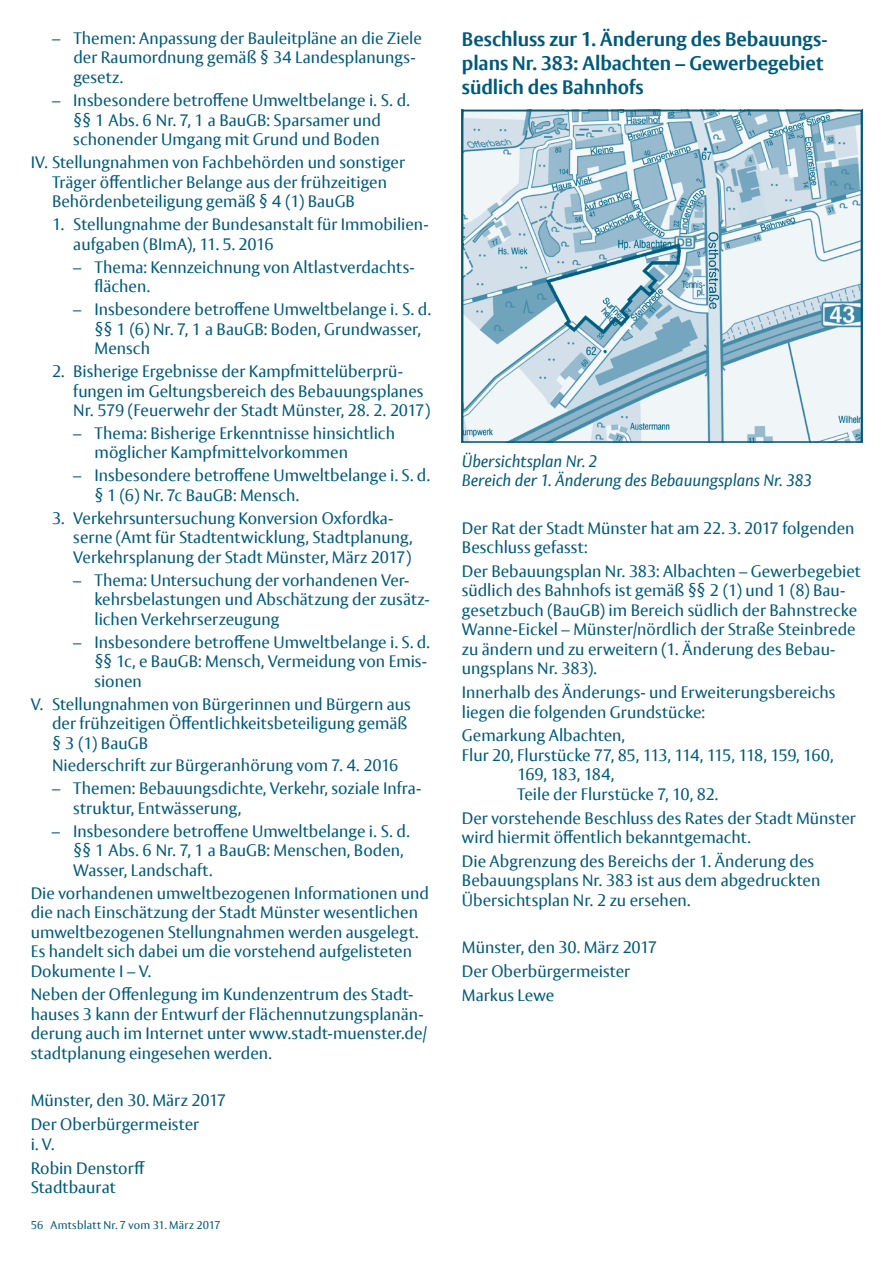
<style>
.page{position:relative;width:893px;height:1263px;background:#fff}
.page>*{position:absolute;margin:0;border:0;box-sizing:border-box;transform-origin:0 0}
.t1{font:700 19.5px/24px "Vesta Pro";letter-spacing:-.005em;color:#00597a}
.t2{font:16.5px/19.5px "Vesta Pro";color:#00597a}
.t3{font:italic 16.5px "Vesta Pro";letter-spacing:-.005em;color:#00597a}
.t4{font:16.5px "Vesta Pro";letter-spacing:-.035em;color:#00597a}
.t5{font:11.25px "Vesta Pro";letter-spacing:.015em;color:#00597a}
</style>
<div class="page">
<img style="left:465px;top:113px;width:394px;height:327px">
<div style="left:462px;top:110px;width:400px;height:333px;border:2px solid #00597a"></div>
<p class="t2" style="left:73px;top:28px;width:350px;text-indent:-21px">– Themen: Anpassung der Bauleitpläne an die Ziele der Raumordnung gemäß § 34 Landesplanungs&shy;gesetz.</p>
<p class="t2" style="left:52px;top:91px;width:359px;text-align:center">– Insbesondere betroffene Umweltbelange i. S. d. §§ 1 Abs. 6 Nr. 7, 1 a BauGB: Sparsamer und schonender Umgang mit Grund und Boden</p>
<p class="t2" style="left:52px;top:153px;width:354px;text-indent:-21px">IV. Stellungnahmen von Fachbehörden und sonstiger<br>Träger öffentlicher Belange aus der frühzeitigen<br>Behördenbeteiligung gemäß § 4 (1) BauGB</p>
<p class="t2" style="left:73px;top:215px;width:357px;text-indent:-21px">1. Stellungnahme der Bundesanstalt für Immobilien&shy;aufgaben (BImA), 11. 5. 2016</p>
<p class="t2" style="left:95px;top:257px;width:322px;text-indent:-21px">– Thema: Kennzeichnung von Altlastverdachts&shy;flächen.</p>
<p class="t2" style="left:95px;top:299px;width:338px;text-indent:-21px">– Insbesondere betroffene Umweltbelange i. S. d. §§ 1 (6) Nr. 7, 1 a BauGB: Boden, Grundwasser,<br>Mensch</p>
<p class="t2" style="left:73px;top:361px;width:359px;text-indent:-21px">2. Bisherige Ergebnisse der Kampfmittelüberprü&shy;fungen im Geltungsbereich des Bebauungsplanes<br>Nr. 579 (Feuerwehr der Stadt Münster, 28. 2. 2017)</p>
<p class="t2" style="left:95px;top:423px;width:302px;text-indent:-21px">– Thema: Bisherige Erkenntnisse hinsichtlich möglicher Kampfmittelvorkommen</p>
<p class="t2" style="left:95px;top:466px;width:337px;text-indent:-21px">– Insbesondere betroffene Umweltbelange i. S. d. § 1 (6) Nr. 7c BauGB: Mensch.</p>
<p class="t2" style="left:73px;top:508px;width:341px;text-indent:-21px">3. Verkehrsuntersuchung Konversion Oxfordka&shy;serne (Amt für Stadtentwicklung, Stadtplanung,<br>Verkehrsplanung der Stadt Münster, März 2017)</p>
<p class="t2" style="left:95px;top:570px;width:337px;text-indent:-21px">– Thema: Untersuchung der vorhandenen Ver&shy;kehrsbelastungen und Abschätzung der zusätz&shy;lichen Verkehrserzeugung</p>
<p class="t2" style="left:95px;top:632px;width:337px;text-indent:-21px">– Insbesondere betroffene Umweltbelange i. S. d. §§ 1c, e BauGB: Mensch, Vermeidung von Emis&shy;sionen</p>
<p class="t2" style="left:52px;top:694px;width:360px;text-indent:-21px">V. Stellungnahmen von Bürgerinnen und Bürgern aus der frühzeitigen Öffentlichkeitsbeteiligung gemäß § 3 (1) BauGB</p>
<p class="t2" style="left:52px;top:756px;width:348px">Niederschrift zur Bürgeranhörung vom 7. 4. 2016</p>
<p class="t2" style="left:73px;top:779px;width:350px;text-indent:-21px">– Themen: Bebauungsdichte, Verkehr, soziale Infra&shy;struktur, Entwässerung,</p>
<p class="t2" style="left:73px;top:821px;width:338px;text-indent:-21px">– Insbesondere betroffene Umweltbelange i. S. d. §§ 1 Abs. 6 Nr. 7, 1 a BauGB: Menschen, Boden,<br>Wasser, Landschaft.</p>
<p class="t2" style="left:31px;top:883px;width:400px">Die vorhandenen umweltbezogenen Informationen und die nach Einschätzung der Stadt Münster wesentlichen umweltbezogenen Stellungnahmen werden ausgelegt.<br>Es handelt sich dabei um die vorstehend aufgelisteten Dokumente I – V.</p>
<p class="t2" style="left:31px;top:985px;width:398px">Neben der Offenlegung im Kundenzentrum des Stadt&shy;hauses 3 kann der Entwurf der Flächennutzungsplanän&shy;derung auch im Internet unter www.stadt-muenster.de/ stadtplanung eingesehen werden.</p>
<p class="t2" style="left:31px;top:1091px;width:197px">Münster, den 30. März 2017</p>
<p class="t2" style="left:31px;top:1114px;width:170px">Der Oberbürgermeister i. V.</p>
<p class="t2" style="left:31px;top:1158px;width:116px">Robin Denstorff</p>
<p class="t2" style="left:31px;top:1177px;width:86px">Stadtbaurat</p>
<p class="t5" style="left:31px;top:1218px;width:191px">56 Amtsblatt Nr. 7 vom 31. März 2017</p>
<h2 class="t1" style="left:462px;top:27px;width:367px">Beschluss zur 1. Änderung des Bebauungs-</h2>
<h2 class="t1" style="left:462px;top:51px;width:363px">plans Nr. 383: Albachten – Gewerbegebiet südlich des Bahnhofs</h2>
<p class="t3" style="left:462px;top:451px;width:137px">Übersichtsplan Nr. 2</p>
<p class="t3" style="left:462px;top:470px;width:352px">Bereich der 1. Änderung des Bebauungsplans Nr. 383</p>
<p class="t2" style="left:462px;top:518px;width:394px">Der Rat der Stadt Münster hat am 22. 3. 2017 folgenden<br>Beschluss gefasst:</p>
<p class="t2" style="left:462px;top:561px;width:400px">Der Bebauungsplan Nr. 383: Albachten – Gewerbegebiet</p>
<p class="t2" style="left:462px;top:600px;width:397px">gesetzbuch (BauGB) im Bereich südlich der Bahnstrecke<br>Wanne-Eickel – Münster/nördlich der Straße Steinbrede</p>
<p class="t2" style="left:462px;top:658px;width:136px">ungsplans Nr. 383).</p>
<p class="t2" style="left:462px;top:682px;width:375px">Innerhalb des Änderungs- und Erweiterungsbereichs liegen die folgenden Grundstücke:</p>
<p class="t2" style="left:462px;top:726px;width:165px">Gemarkung Albachten,</p>
<p class="t2" style="left:462px;top:745px;width:373px">Flur 20, Flurstücke 77, 85, 113, 114, 115, 118, 159, 160,</p>
<p class="t4" style="left:517px;top:765px;width:99px">169, 183, 184,</p>
<p class="t2" style="left:517px;top:784px;width:202px">Teile der Flurstücke 7, 10, 82.</p>
<p class="t2" style="left:462px;top:808px;width:395px">Der vorstehende Beschluss des Rates der Stadt Münster wird hiermit öffentlich bekanntgemacht.</p>
<p class="t2" style="left:462px;top:851px;width:360px">Die Abgrenzung des Bereichs der 1. Änderung des<br>Bebauungsplans Nr. 383 ist aus dem abgedruckten<br>Übersichtsplan Nr. 2 zu ersehen.</p>
<p class="t2" style="left:462px;top:938px;width:197px">Münster, den 30. März 2017</p>
<p class="t2" style="left:462px;top:961px;width:170px">Der Oberbürgermeister</p>
<p class="t2" style="left:462px;top:985px;width:94px">Markus Lewe</p>
<p class="t2" style="left:462px;top:580px;width:385px">südlich des Bahnhofs ist gemäß §§ 2 (1) und 1 (8) Bau-</p>
<p class="t2" style="left:462px;top:639px;width:375px">zu ändern und zu erweitern (1. Änderung des Bebau-</p>
</div>
